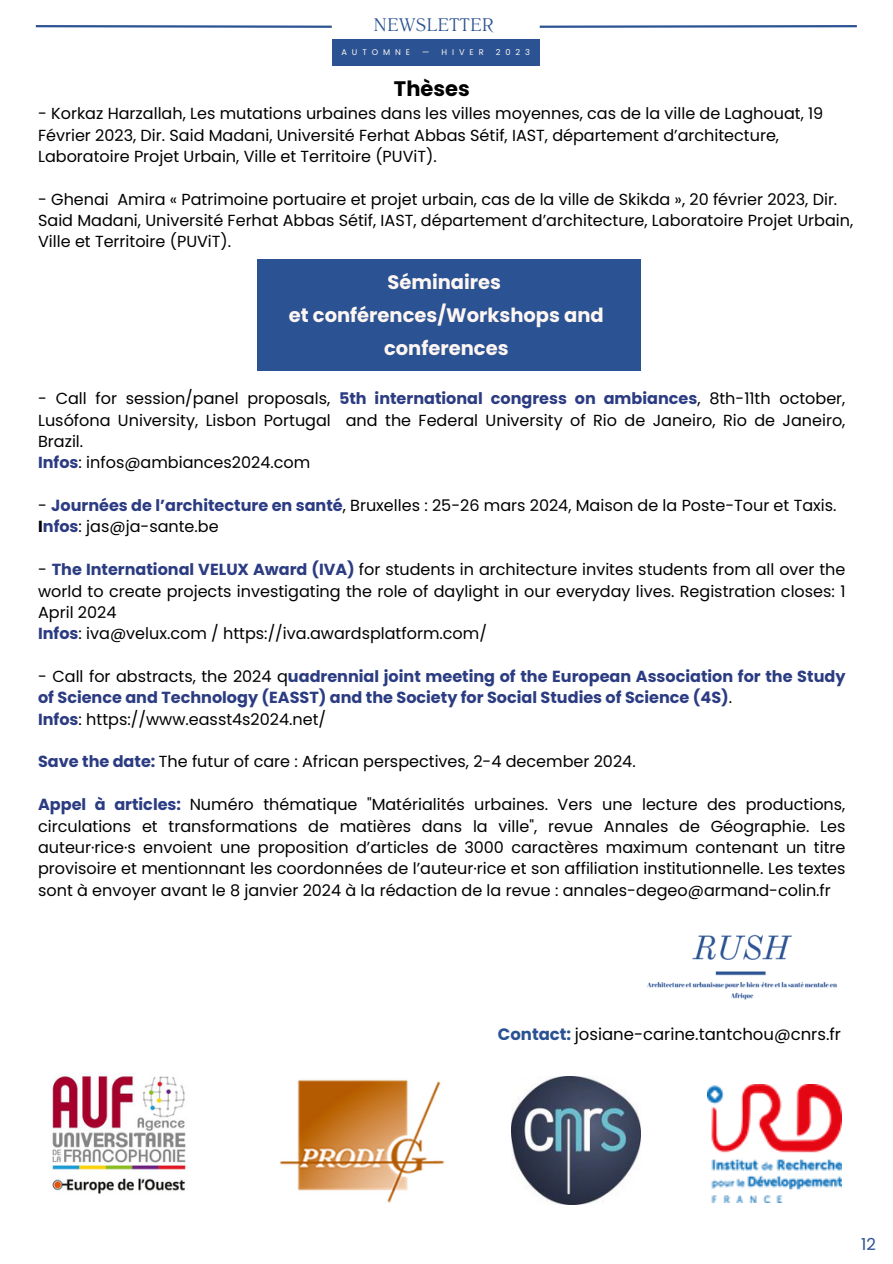
<style>
.page{position:relative;width:893px;height:1264px;background:#fff}
.page>*{position:absolute;margin:0;border:0;box-sizing:border-box;transform-origin:0 0}
.t1{font:700 21px "Poppins";color:#000}
.t2{font:700 19.5px/32.5px "Poppins";color:#fdf6f2;text-align:center}
.t3{font:18px "Literaturnaya";color:#2b5292}
.t4{font:16.5px "Poppins";color:#000}
.t5{font:16.5px "Poppins";color:#2b5292}
.t6{font:16.05px/21.3px "Poppins";color:#000;text-align:justify}
.t7{font:700 16.05px/21.3px "Poppins";color:#2c3c82}
.t8{font:8.25px "Poppins";letter-spacing:.595em;color:#fdf6f2}
.s1{font-weight:700;color:#2c3c82}
.s2{font-weight:700}
.s3{font-weight:400;color:#000}
.s4{font-weight:700;color:#2b5292}
</style>
<div class="page">
<div style="left:257px;top:259px;width:383px;height:112px;background:#2b5292"></div>
<svg style="left:35px;top:25px;width:297px;height:3px"></svg>
<svg style="left:539px;top:25px;width:318px;height:3px"></svg>
<div style="left:332px;top:40px;width:207px;height:26px;background:#2b5292"></div>
<img style="left:52px;top:1073px;width:135px;height:121px">
<img style="left:512px;top:1076px;width:128px;height:128px">
<img style="left:708px;top:1084px;width:133px;height:118px">
<img style="left:279px;top:1079px;width:165px;height:124px">
<img style="left:647px;top:934px;width:190px;height:66px">
<p class="t3" style="left:373px;top:15px;width:122px">NEWSLETTER</p>
<p class="t8" style="left:341px;top:46px;width:70px">AUTOMNE</p>
<p class="t8" style="left:422px;top:46px;width:63px">— HIVER</p>
<p class="t8" style="left:495px;top:46px;width:36px">2023</p>
<p class="t1" style="left:394px;top:74px;width:77px">Thèses</p>
<p class="t6" style="left:38px;top:103px;width:786px;text-align:left">- Korkaz Harzallah, Les mutations urbaines dans les villes moyennes, cas de la ville de Laghouat, 19<br>Février 2023, Dir. Said Madani, Université Ferhat Abbas Sétif, IAST, département d’architecture,<br>Laboratoire Projet Urbain, Ville et Territoire (PUViT).</p>
<p class="t6" style="left:38px;top:188px;width:816px;text-align:left">- Ghenai Amira « Patrimoine portuaire et projet urbain, cas de la ville de Skikda », 20 février 2023, Dir.<br>Said Madani, Université Ferhat Abbas Sétif, IAST, département d’architecture, Laboratoire Projet Urbain,<br>Ville et Territoire (PUViT).</p>
<p class="t2" style="left:387px;top:266px;width:115px">Séminaires</p>
<p class="t2" style="left:289px;top:299px;width:316px">et conférences/Workshops and conferences</p>
<p class="t6" style="left:38px;top:388px;width:808px">- Call for session/panel proposals, <span class="s1">5th international congress on ambiances</span>, 8th-11th october, Lusófona University, Lisbon Portugal and the Federal University of Rio de Janeiro, Rio de Janeiro, Brazil.</p>
<p class="t6" style="left:38px;top:452px;width:274px"><span class="s1">Infos</span>: infos@ambiances2024.com</p>
<p class="t6" style="left:38px;top:495px;width:799px">- <span class="s1">Journées de l’architecture en santé</span>, Bruxelles : 25-26 mars 2024, Maison de la Poste-Tour et Taxis.</p>
<p class="t6" style="left:38px;top:516px;width:182px"><span class="s2">I</span><span class="s1">nfos</span>: jas@ja-sante.be</p>
<p class="t6" style="left:38px;top:559px;width:808px">- <span class="s1">The International VELUX Award (IVA)</span> for students in architecture invites students from all over the world to create projects investigating the role of daylight in our everyday lives. Registration closes: 1<br>April 2024</p>
<p class="t6" style="left:38px;top:623px;width:450px"><span class="s1">Infos</span>: iva@velux.com / https://iva.awardsplatform.com/</p>
<p class="t7" style="left:38px;top:665px;width:808px"><span class="s3">- Call for abstracts, the 2024 q</span>uadrennial joint meeting of the European Association for the Study of Science and Technology (EASST) and the Society for Social Studies of Science (4S)<span class="s3">.</span></p>
<p class="t6" style="left:38px;top:708px;width:289px"><span class="s1">Infos</span>: https://www.easst4s2024.net/</p>
<p class="t6" style="left:38px;top:751px;width:599px"><span class="s1">Save the date:</span> The futur of care : African perspectives, 2-4 december 2024.</p>
<p class="t6" style="left:38px;top:794px;width:808px"><span class="s1">Appel à articles:</span> Numéro thématique "Matérialités urbaines. Vers une lecture des productions, circulations et transformations de matières dans la ville", revue Annales de Géographie. Les auteur·rice·s envoient une proposition d’articles de 3000 caractères maximum contenant un titre provisoire et mentionnant les coordonnées de l’auteur·rice et son affiliation institutionnelle. Les textes sont à envoyer avant le 8 janvier 2024 à la rédaction de la revue : annales-degeo@armand-colin.fr</p>
<p class="t4" style="left:498px;top:1022px;width:344px"><span class="s4">Contact:</span> josiane-carine.tantchou@cnrs.fr</p>
<p class="t5" style="left:861px;top:1232px;width:16px">12</p>
</div>
